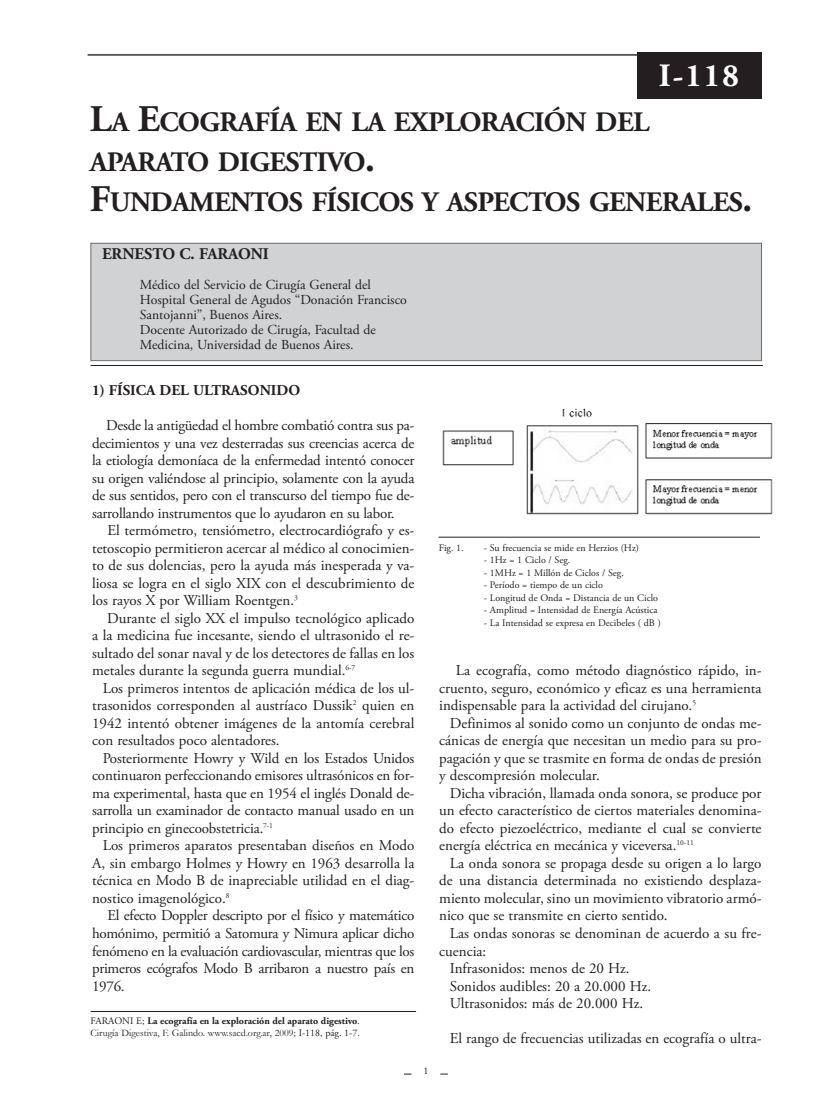
<style>
.page{position:relative;width:815px;height:1099px;background:#fff}
.page>*{position:absolute;margin:0;border:0;box-sizing:border-box;transform-origin:0 0}
.t1{font:700 32.5px "Adobe Garamond Pro";color:#fff}
.t2{font:700 28.12px/40px "Adobe Garamond Pro";letter-spacing:-.02em;color:#231f20}
.t3{font:700 16.25px "Adobe Garamond Pro";color:#231f20}
.t4{font:15px/17.5px "Adobe Garamond Pro";color:#231f20;text-align:justify}
.t5{font:700 15px "Adobe Garamond Pro";color:#231f20}
.t6{font:13.75px/15px "Adobe Garamond Pro";color:#231f20}
.t7{font:10px "Adobe Garamond Pro";color:#231f20}
.t8{font:10px "Garamond";color:#231f20}
.t9{font:700 10px "Adobe Garamond Pro";color:#231f20}
.s1{font-size:37.5px}
.s2{font-weight:400}
.s3{font-family:"Adobe Garamond Pro"}
</style>
<div class="page">
<div style="left:91px;top:243px;width:670px;height:117px;background:#d1d2d4"></div>
<div style="left:91px;top:243px;width:671px;height:118px;border:1px solid #6c6d70"></div>
<hr style="left:88px;top:54px;width:674px;height:2px;background:#57585a">
<hr style="left:91px;top:365px;width:672px;height:1px;background:#231f20">
<div style="left:637px;top:53px;width:124px;height:46px;background:#231f20"></div>
<hr style="left:91px;top:1011px;width:325px;height:1px;background:#231f20">
<img style="left:442px;top:408px;width:331px;height:107px">
<hr style="left:439px;top:537px;width:321px;height:1px;background:#231f20">
<h1 class="t1" style="left:659px;top:63px;width:82px">I-118</h1>
<h2 class="t2" style="left:90px;top:104px;width:664px"><span class="s1">L</span>A <span class="s1">E</span>COGRAFÍA EN LA EXPLORACIÓN DEL<br>APARATO DIGESTIVO<span class="s1">.<br>F</span>UNDAMENTOS FÍSICOS Y ASPECTOS GENERALES<span class="s1">.</span></h2>
<p class="t3" style="left:102px;top:247px;width:168px">ERNESTO C. FARAONI</p>
<p class="t6" style="left:140px;top:278px;width:268px">Médico del Servicio de Cirugía General del Hospital General de Agudos “Donación Francisco Santojanni”, Buenos Aires.<br>Docente Autorizado de Cirugía, Facultad de Medicina, Universidad de Buenos Aires.</p>
<p class="t5" style="left:92px;top:384px;width:210px">1) FÍSICA DEL ULTRASONIDO</p>
<p class="t4" style="left:92px;top:418px;width:324px;text-indent:14px">Desde la antigüedad el hombre combatió contra sus pa&shy;decimientos y una vez desterradas sus creencias acerca de la etiología demoníaca de la enfermedad intentó conocer su origen valiéndose al principio, solamente con la ayuda de sus sentidos, pero con el transcurso del tiempo fue de&shy;sarrollando instrumentos que lo ayudaron en su labor.</p>
<p class="t4" style="left:92px;top:523px;width:324px;text-indent:15px">El termómetro, tensiómetro, electrocardiógrafo y es&shy;tetoscopio permitieron acercar al médico al conocimien&shy;to de sus dolencias, pero la ayuda más inesperada y va&shy;liosa se logra en el siglo XIX con el descubrimiento de los rayos X por William Roentgen.<sup>3</sup></p>
<p class="t4" style="left:92px;top:610px;width:324px;text-indent:15px">Durante el siglo XX el impulso tecnológico aplicado a la medicina fue incesante, siendo el ultrasonido el re&shy;sultado del sonar naval y de los detectores de fallas en los metales durante la segunda guerra mundial.<sup>6-7</sup></p>
<p class="t4" style="left:92px;top:680px;width:324px;text-indent:11px">Los primeros intentos de aplicación médica de los ul&shy;trasonidos corresponden al austríaco Dussik<sup>2</sup> quien en 1942 intentó obtener imágenes de la antomía cerebral con resultados poco alentadores.</p>
<p class="t4" style="left:92px;top:750px;width:324px;text-indent:11px">Posteriormente Howry y Wild en los Estados Unidos continuaron perfeccionando emisores ultrasónicos en for&shy;ma experimental, hasta que en 1954 el inglés Donald de&shy;sarrolla un examinador de contacto manual usado en un principio en ginecoobstetricia.<sup>7-1</sup></p>
<p class="t4" style="left:92px;top:838px;width:324px;text-indent:11px">Los primeros aparatos presentaban diseños en Modo A, sin embargo Holmes y Howry en 1963 desarrolla la técnica en Modo B de inapreciable utilidad en el diag&shy;nostico imagenológico.<sup>8</sup></p>
<p class="t4" style="left:92px;top:908px;width:324px;text-indent:15px">El efecto Doppler descripto por el físico y matemático homónimo, permitió a Satomura y Nimura aplicar dicho fenómeno en la evaluación cardiovascular, mientras que los primeros ecógrafos Modo B arribaron a nuestro país en 1976.</p>
<p class="t7" style="left:439px;top:543px;width:26px">Fig. 1.</p>
<p class="t7" style="left:484px;top:543px;width:156px">- Su frecuencia se mide en Herzios (Hz)</p>
<p class="t7" style="left:484px;top:556px;width:88px">- 1Hz = 1 Ciclo / Seg.</p>
<p class="t7" style="left:484px;top:568px;width:141px">- 1MHz = 1 Millón de Ciclos / Seg.</p>
<p class="t7" style="left:484px;top:581px;width:121px">- Período = tiempo de un ciclo</p>
<p class="t7" style="left:484px;top:593px;width:176px">- Longitud de Onda = Distancia de un Ciclo</p>
<p class="t7" style="left:484px;top:606px;width:175px">- Amplitud = Intensidad de Energía Acústica</p>
<p class="t7" style="left:484px;top:618px;width:178px">- La Intensidad se expresa en Decibeles ( dB )</p>
<p class="t4" style="left:439px;top:663px;width:324px;text-indent:17px">La ecografía, como método diagnóstico rápido, in&shy;cruento, seguro, económico y eficaz es una herramienta indispensable para la actividad del cirujano.<sup>5</sup></p>
<p class="t4" style="left:439px;top:715px;width:324px;text-indent:11px">Definimos al sonido como un conjunto de ondas me&shy;cánicas de energía que necesitan un medio para su pro&shy;pagación y que se trasmite en forma de ondas de presión y descompresión molecular.</p>
<p class="t4" style="left:439px;top:785px;width:324px;text-indent:11px">Dicha vibración, llamada onda sonora, se produce por un efecto característico de ciertos materiales denomina&shy;do efecto piezoeléctrico, mediante el cual se convierte energía eléctrica en mecánica y viceversa.<sup>10-11</sup></p>
<p class="t4" style="left:439px;top:855px;width:324px;text-indent:11px">La onda sonora se propaga desde su origen a lo largo de una distancia determinada no existiendo desplaza&shy;miento molecular, sino un movimiento vibratorio armó&shy;nico que se transmite en cierto sentido.</p>
<p class="t4" style="left:450px;top:925px;width:313px">Las ondas sonoras se denominan de acuerdo a su fre-</p>
<p class="t4" style="left:439px;top:943px;width:49px">cuencia:</p>
<p class="t4" style="left:450px;top:960px;width:181px">Infrasonidos: menos de 20 Hz.</p>
<p class="t4" style="left:450px;top:978px;width:203px">Sonidos audibles: 20 a 20.000 Hz.</p>
<p class="t4" style="left:450px;top:995px;width:195px">Ultrasonidos: más de 20.000 Hz.</p>
<p class="t4" style="left:450px;top:1030px;width:313px">El rango de frecuencias utilizadas en ecografía o ultra-</p>
<p class="t9" style="left:91px;top:1016px;width:271px"><span class="s2">FARAONI E;</span> La ecografía en la exploración del aparato digestivo<span class="s2">.</span></p>
<p class="t8" style="left:91px;top:1027px;width:271px">Cirugía Digestiva, F. Galindo. www.sacd.org.ar, 2009<span class="s3">; I-118, pág. 1-7.</span></p>
<p class="t7" style="left:424px;top:1066px;width:6px">1</p>
</div>
